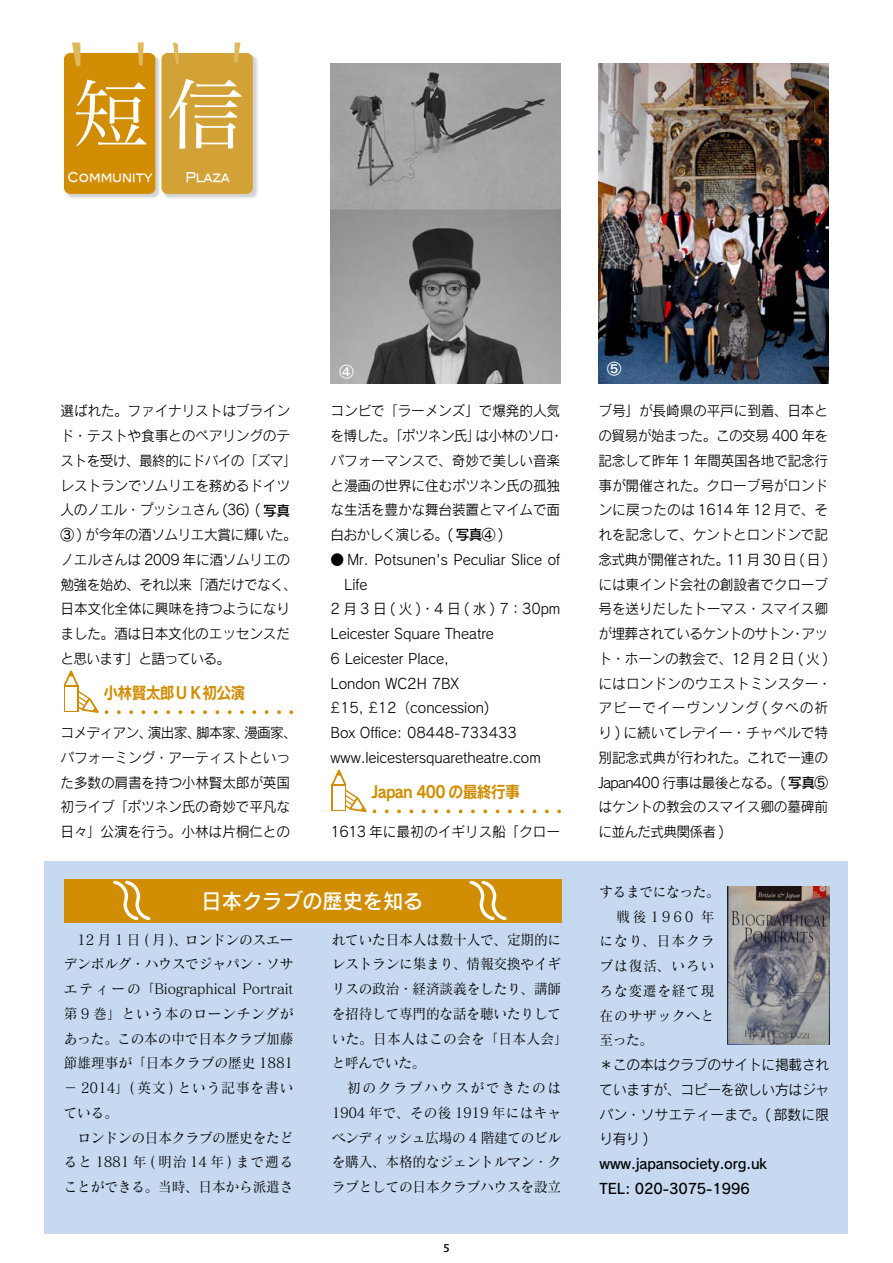
<style>
.page{position:relative;width:893px;height:1263px;background:#fff}
.page>*{position:absolute;margin:0;border:0;box-sizing:border-box;transform-origin:0 0}
.t1{font:21px "Rodin CID DB 83 pv RKSJ H";color:#fff;scale:.96 1}
.t2{font:16.5px "Rodin CID B 83 pv RKSJ H";letter-spacing:-.05em;color:#d18e04;scale:.9 1}
.t3{font:14.25px/24.8px "Rodin CID M 83 pv RKSJ H";letter-spacing:-.01em;color:#000;scale:.96 1}
.t4{font:14.25px/24.8px "Matisse CID M 83 pv RKSJ H";letter-spacing:-.01em;color:#000;scale:.96 1}
.t5{font:14.25px/24.8px "Matisse CID M 83 pv RKSJ H";letter-spacing:.055em;color:#000;scale:.96 1}
.t6{font:14.25px/24.8px "Rodin CID DB 83 pv RKSJ H";letter-spacing:-.01em;color:#000;scale:.96 1}
.t7{font:14.25px "Rodin CID M 83 pv RKSJ H";letter-spacing:.24em;color:#000;scale:.96 1}
.t8{font:14.25px "Rodin CID B 83 pv RKSJ H";color:#fff}
.t9{font:13.5px "Blair Md ITCTT Medium";color:#fff;scale:.8 1}
.t10{font:500 12px "Bliss";color:#000}
.s1{font-family:"Rodin CID DB 83 pv RKSJ H"}
</style>
<div class="page">
<img style="left:64px;top:53px;width:194px;height:145px">
<div style="left:64px;top:53px;width:91px;height:141px;background:#d18e04;border-radius:6px"></div>
<svg style="left:72px;top:43px;width:8px;height:23px"></svg>
<svg style="left:138px;top:43px;width:6px;height:23px"></svg>
<img style="left:161px;top:53px;width:1px;height:145px">
<div style="left:161px;top:53px;width:92px;height:141px;background:#d3a237;border-radius:6px"></div>
<svg style="left:173px;top:43px;width:6px;height:21px"></svg>
<svg style="left:234px;top:43px;width:7px;height:19px"></svg>
<svg style="left:76px;top:79px;width:166px;height:70px"></svg>
<svg style="left:387px;top:809px;width:162px;height:4px"></svg>
<svg style="left:331px;top:770px;width:36px;height:42px"></svg>
<hr style="left:333px;top:786px;width:3px;height:23px;background:#fff">
<hr style="left:337px;top:786px;width:3px;height:23px;background:#fff">
<hr style="left:342px;top:786px;width:3px;height:23px;background:#fff">
<img style="left:598px;top:64px;width:231px;height:320px">
<svg style="left:119px;top:710px;width:162px;height:4px"></svg>
<svg style="left:63px;top:670px;width:36px;height:43px"></svg>
<hr style="left:65px;top:687px;width:3px;height:23px;background:#fff">
<hr style="left:69px;top:687px;width:4px;height:23px;background:#fff">
<hr style="left:74px;top:687px;width:3px;height:23px;background:#fff">
<img style="left:331px;top:64px;width:229px;height:320px">
<div style="left:45px;top:861px;width:803px;height:372px;background:#c7d9f0"></div>
<div style="left:64px;top:879px;width:497px;height:43px;background:#d18e04"></div>
<img style="left:727px;top:886px;width:102px;height:158px">
<svg style="left:113px;top:880px;width:38px;height:41px"></svg>
<svg style="left:469px;top:880px;width:38px;height:41px"></svg>
<p class="t9" style="left:68px;top:168px;width:108px">Community</p>
<p class="t9" style="left:185px;top:168px;width:57px">Plaza</p>
<p class="t3" style="left:61px;top:401px;width:248px">選ばれた。ファイナリストはブラインド・テストや食事とのペアリングのテストを受け、最終的にドバイの「ズマ」レストランでソムリエを務めるドイツ人のノエル・プッシュさん (36) ( <span class="s1">写真<br>③</span> ) が今年の酒ソムリエ大賞に輝いた。ノエルさんは 2009 年に酒ソムリエの勉強を始め、それ以来「酒だけでなく、日本文化全体に興味を持つようになりました。酒は日本文化のエッセンスだと思います｣と語っている。</p>
<p class="t2" style="left:103px;top:686px;width:159px">小林賢太郎ＵＫ初公演</p>
<p class="t3" style="left:61px;top:722px;width:248px">コメディアン、演出家、脚本家、漫画家、パフォーミング・アーティストといった多数の肩書を持つ小林賢太郎が英国初ライブ「ポツネン氏の奇妙で平凡な日々」公演を行う。小林は片桐仁との</p>
<p class="t8" style="left:339px;top:366px;width:16px">④</p>
<p class="t3" style="left:331px;top:401px;width:244px">コンビで「ラーメンズ｣で爆発的人気を博した。「ポツネン氏」は小林のソロ・パフォーマンスで、奇妙で美しい音楽と漫画の世界に住むポツネン氏の孤独な生活を豊かな舞台装置とマイムで面白おかしく演じる。( <span class="s1">写真④</span> )</p>
<p class="t3" style="left:331px;top:549px;width:241px">● Mr. Potsunen's Peculiar Slice of</p>
<p class="t3" style="left:344px;top:574px;width:26px">Life</p>
<p class="t7" style="left:331px;top:604px;width:241px">2月3日(火)・4日(水) 7：30pm</p>
<p class="t3" style="left:331px;top:623px;width:172px">Leicester Square Theatre</p>
<p class="t3" style="left:331px;top:648px;width:125px">6 Leicester Place,</p>
<p class="t3" style="left:331px;top:673px;width:135px">London WC2H 7BX</p>
<p class="t3" style="left:331px;top:698px;width:167px">£15, £12（concession)</p>
<p class="t3" style="left:331px;top:722px;width:196px">Box Office: 08448-733433</p>
<p class="t3" style="left:331px;top:747px;width:220px">www.leicestersquaretheatre.com</p>
<p class="t2" style="left:371px;top:785px;width:167px">Japan 400 の最終行事</p>
<p class="t3" style="left:331px;top:821px;width:241px">1613 年に最初のイギリス船｢クロー</p>
<h1 class="t1" style="left:202px;top:893px;width:232px">日本クラブの歴史を知る</h1>
<p class="t4" style="left:64px;top:929px;width:241px">　12 月 1 日 ( 月 )、ロンドンのスエーデンボルグ・ハウスでジャパン・ソサエティーの｢Biographical Portrait第 9 巻」という本のローンチングがあった。この本の中で日本クラブ加藤節雄理事が｢日本クラブの歴史 1881－ 2014」( 英文 ) という記事を書いている。<br>　ロンドンの日本クラブの歴史をたどると 1881 年 ( 明治 14 年 ) まで遡ることができる。当時、日本から派遣さ</p>
<p class="t4" style="left:332px;top:929px;width:241px">れていた日本人は数十人で、定期的にレストランに集まり、情報交換やイギリスの政治・経済談義をしたり、講師を招待して専門的な話を聴いたりしていた。日本人はこの会を｢日本人会｣と呼んでいた。<br>　初のクラブハウスができたのは<br>1904 年で、その後 1919 年にはキャベンディッシュ広場の 4 階建てのビルを購入、本格的なジェントルマン・クラブとしての日本クラブハウスを設立</p>
<p class="t10" style="left:443px;top:1241px;width:8px">5</p>
<p class="t8" style="left:607px;top:363px;width:16px">⑤</p>
<p class="t3" style="left:598px;top:401px;width:244px">ブ号｣が長崎県の平戸に到着、日本との貿易が始まった。この交易 400 年を記念して昨年 1 年間英国各地で記念行事が開催された。クローブ号がロンドンに戻ったのは 1614 年 12 月で、それを記念して、ケントとロンドンで記念式典が開催された。11 月 30 日 ( 日 )には東インド会社の創設者でクローブ号を送りだしたトーマス・スマイス卿が埋葬されているケントのサトン・アット・ホーンの教会で、12 月 2 日 ( 火 )にはロンドンのウエストミンスター・アビーでイーヴンソング ( 夕べの祈り ) に続いてレデイー・チャペルで特別記念式典が行われた。これで一連の<br>Japan400 行事は最後となる。( <span class="s1">写真⑤</span>はケントの教会のスマイス卿の墓碑前に並んだ式典関係者 )</p>
<p class="t5" style="left:600px;top:881px;width:127px">するまでになった。　戦後1960 年になり、日本クラブは復活、いろいろな変遷を経て現在のサザックへと至った。</p>
<p class="t3" style="left:600px;top:1054px;width:241px;text-align:justify">＊この本はクラブのサイトに掲載されていますが、コピーを欲しい方はジャパン・ソサエティーまで。( 部数に限り有り )</p>
<p class="t6" style="left:600px;top:1153px;width:176px">www.japansociety.org.uk<br>TEL: 020-3075-1996</p>
</div>
